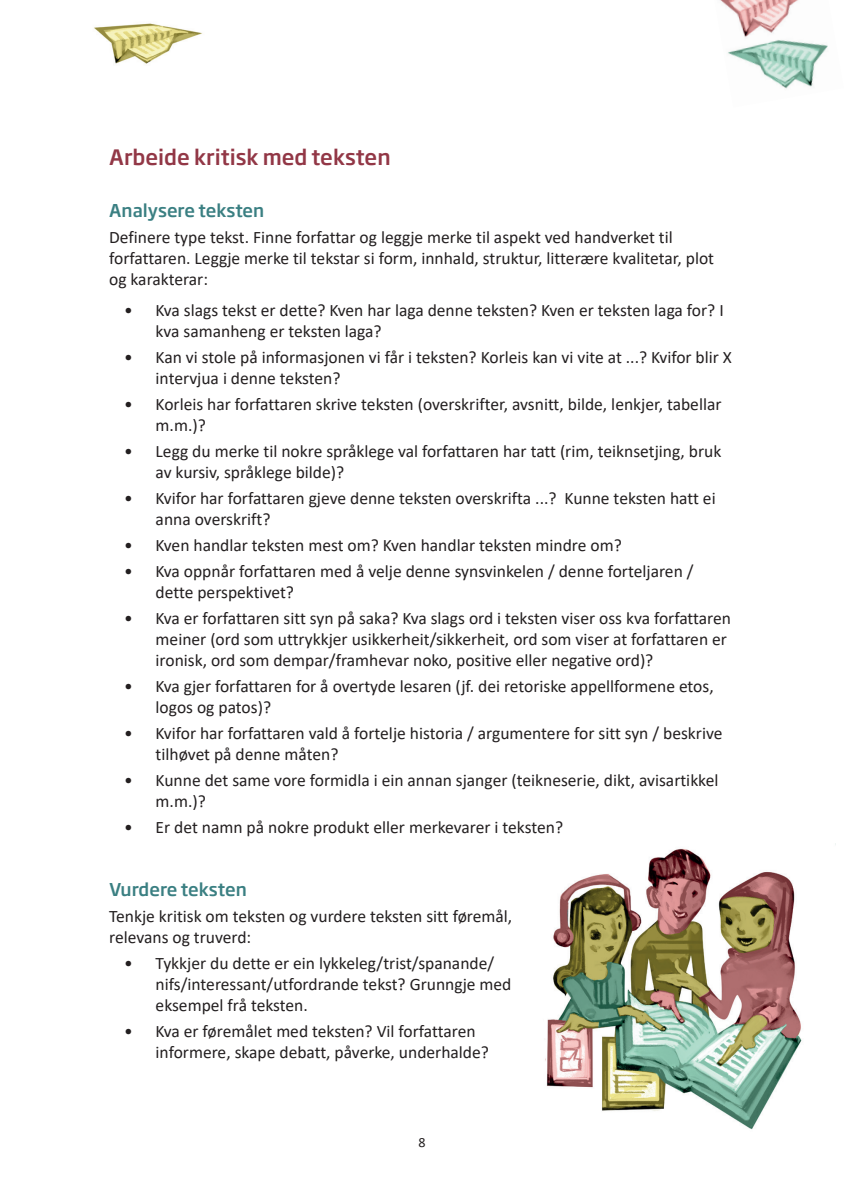
<style>
.page{position:relative;width:844px;height:1191px;background:#fff}
.page>*{position:absolute;margin:0;border:0;box-sizing:border-box;transform-origin:0 0}
.t1{font:500 21px "Soho Gothic Std";color:#923746}
.t2{font:17.5px/21px "Calibri";color:#231f20}
.t3{font:500 17.5px "Soho Gothic Std";color:#3a7f82}
.t4{font:14px "Calibri";color:#231f20}
</style>
<div class="page">
<img style="left:545px;top:848px;width:257px;height:282px">
<img style="left:720px;top:0;width:108px;height:89px">
<img style="left:94px;top:23px;width:108px;height:41px">
<p class="t1" style="left:109px;top:144px;width:283px">Arbeide kritisk med teksten</p>
<p class="t3" style="left:109px;top:200px;width:157px">Analysere teksten</p>
<p class="t2" style="left:109px;top:226px;width:606px">Definere type tekst. Finne forfattar og leggje merke til aspekt ved handverket til forfattaren. Leggje merke til tekstar si form, innhald, struktur, litterære kvalitetar, plot og karakterar:</p>
<p class="t2" style="left:156px;top:299px;width:569px;text-indent:-32px">• Kva slags tekst er dette? Kven har laga denne teksten? Kven er teksten laga for? I kva samanheng er teksten laga?</p>
<p class="t2" style="left:156px;top:346px;width:577px;text-indent:-31px">• Kan vi stole på informasjonen vi får i teksten? Korleis kan vi vite at ...? Kvifor blir X intervjua i denne teksten?</p>
<p class="t2" style="left:156px;top:393px;width:567px;text-indent:-31px">• Korleis har forfattaren skrive teksten (overskrifter, avsnitt, bilde, lenkjer, tabellar m.m.)?</p>
<p class="t2" style="left:156px;top:440px;width:567px;text-indent:-31px">• Legg du merke til nokre språklege val forfattaren har tatt (rim, teiknsetjing, bruk av kursiv, språklege bilde)?</p>
<p class="t2" style="left:156px;top:487px;width:561px;text-indent:-31px">• Kvifor har forfattaren gjeve denne teksten overskrifta ...? Kunne teksten hatt ei anna overskrift?</p>
<p class="t2" style="left:124px;top:534px;width:499px">• Kven handlar teksten mest om? Kven handlar teksten mindre om?</p>
<p class="t2" style="left:156px;top:560px;width:539px;text-indent:-31px">• Kva oppnår forfattaren med å velje denne synsvinkelen / denne forteljaren / dette perspektivet?</p>
<p class="t2" style="left:156px;top:607px;width:576px;text-indent:-31px">• Kva er forfattaren sitt syn på saka? Kva slags ord i teksten viser oss kva forfattaren meiner (ord som uttrykkjer usikkerheit/sikkerheit, ord som viser at forfattaren er ironisk, ord som dempar/framhevar noko, positive eller negative ord)?</p>
<p class="t2" style="left:156px;top:675px;width:559px;text-indent:-31px">• Kva gjer forfattaren for å overtyde lesaren (jf. dei retoriske appellformene etos, logos og patos)?</p>
<p class="t2" style="left:156px;top:722px;width:568px;text-indent:-31px">• Kvifor har forfattaren vald å fortelje historia / argumentere for sitt syn / beskrive tilhøvet på denne måten?</p>
<p class="t2" style="left:156px;top:769px;width:564px;text-indent:-31px">• Kunne det same vore formidla i ein annan sjanger (teikneserie, dikt, avisartikkel m.m.)?</p>
<p class="t2" style="left:124px;top:816px;width:440px">• Er det namn på nokre produkt eller merkevarer i teksten?</p>
<p class="t3" style="left:109px;top:878px;width:139px">Vurdere teksten</p>
<p class="t2" style="left:109px;top:905px;width:404px">Tenkje kritisk om teksten og vurdere teksten sitt føremål, relevans og truverd:</p>
<p class="t2" style="left:156px;top:952px;width:357px;text-indent:-32px">• Tykkjer du dette er ein lykkeleg/trist/spanande/ nifs/interessant/utfordrande tekst? Grunngje med eksempel frå teksten.</p>
<p class="t2" style="left:156px;top:1020px;width:335px;text-indent:-31px">• Kva er føremålet med teksten? Vil forfattaren informere, skape debatt, påverke, underhalde?</p>
<p class="t4" style="left:418px;top:1132px;width:9px">8</p>
</div>
